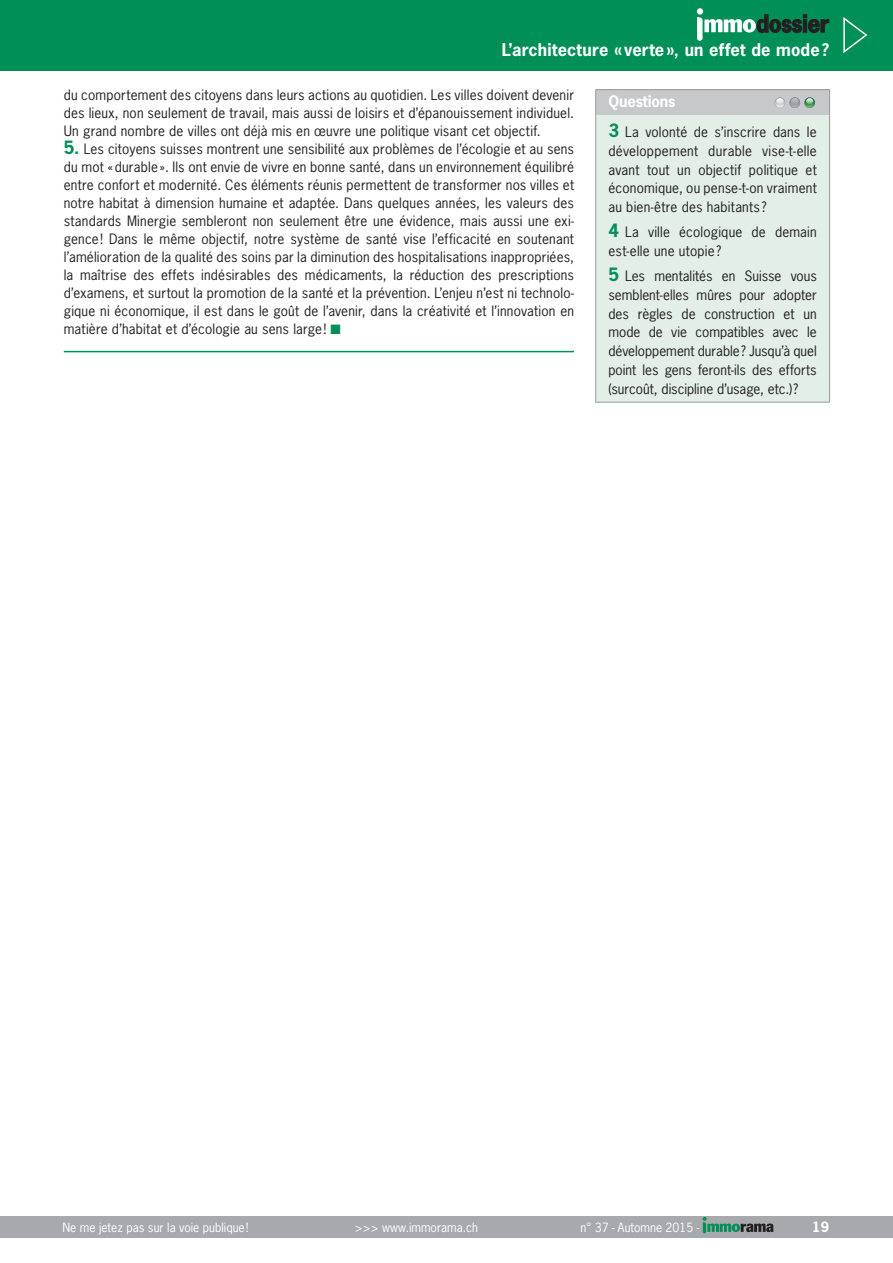
<style>
.page{position:relative;width:893px;height:1263px;background:#fff}
.page>*{position:absolute;margin:0;border:0;box-sizing:border-box;transform-origin:0 0}
.Redac_Titre_blanc{font:700 22.5px "News Gothic Std";letter-spacing:-.02em;color:#231f20}
.Redac_Titre_blanc-2{font:700 16.5px "News Gothic Std";letter-spacing:.01em;color:#fff}
.Titre_de_bloc{font:700 15px "News Gothic Std";letter-spacing:-.01em;color:#fff}
._02_Texte{font:13.5px/18px "News Gothic Std";letter-spacing:.015em;color:#231f20;text-align:justify}
.t1{font:700 13.5px "News Gothic Std";color:#fff}
.t2{font:12px "News Gothic Std";color:#fff}
.s1{font-weight:700;font-size:17.25px;color:#009057}
.s2{color:#009057}
</style>
<div class="page">
<div style="left:0;top:1216px;width:893px;height:21px;background:#a8a9ad"></div>
<svg style="left:703px;top:1217px;width:71px;height:16px"></svg>
<div style="left:596px;top:90px;width:234px;height:25px;background:#c7c8ca"></div>
<div style="left:596px;top:115px;width:234px;height:287px;background:#e3eee7"></div>
<hr style="left:595px;top:89px;width:235px;height:1px;background:#97999c">
<svg style="left:595px;top:90px;width:1px;height:25px"></svg>
<svg style="left:829px;top:90px;width:1px;height:25px"></svg>
<hr style="left:595px;top:115px;width:1px;height:287px;background:#97999c">
<hr style="left:829px;top:115px;width:1px;height:287px;background:#97999c">
<hr style="left:595px;top:402px;width:235px;height:1px;background:#97999c">
<svg style="left:775px;top:97px;width:40px;height:11px"></svg>
<hr style="left:64px;top:351px;width:510px;height:1px;background:#009057">
<div style="left:0;top:0;width:893px;height:70px;background:#009057"></div>
<div style="left:697px;top:8px;width:6px;height:7px;background:#fff;border-radius:50%"></div>
<svg style="left:697px;top:14px;width:132px;height:27px"></svg>
<svg style="left:843px;top:17px;width:25px;height:36px"></svg>
<p class="Redac_Titre_blanc" style="left:756px;top:9px;width:74px">dossier</p>
<p class="Redac_Titre_blanc-2" style="left:502px;top:38px;width:329px">L’architecture « verte», un effet de mode?</p>
<p class="_02_Texte" style="left:64px;top:86px;width:512px">du comportement des citoyens dans leurs actions au quotidien. Les villes doivent devenir des lieux, non seulement de travail, mais aussi de loisirs et d’épanouissement individuel.<br>Un grand nombre de villes ont déjà mis en œuvre une politique visant cet objectif.</p>
<p class="_02_Texte" style="left:64px;top:140px;width:512px"><span class="s1">5.</span> Les citoyens suisses montrent une sensibilité aux problèmes de l’écologie et au sens du mot «durable». Ils ont envie de vivre en bonne santé, dans un environnement équilibré entre confort et modernité. Ces éléments réunis permettent de transformer nos villes et notre habitat à dimension humaine et adaptée. Dans quelques années, les valeurs des standards Minergie sembleront non seulement être une évidence, mais aussi une exi&shy;gence! Dans le même objectif, notre système de santé vise l’efficacité en soutenant l’amélioration de la qualité des soins par la diminution des hospitalisations inappropriées, la maîtrise des effets indésirables des médicaments, la réduction des prescriptions d’examens, et surtout la promotion de la santé et la prévention. L’enjeu n’est ni technolo&shy;gique ni économique, il est dans le goût de l’avenir, dans la créativité et l’innovation en matière d’habitat et d’écologie au sens large! <span class="s2">■</span></p>
<p class="Titre_de_bloc" style="left:608px;top:92px;width:69px">Questions</p>
<p class="_02_Texte" style="left:608px;top:123px;width:210px;line-height:18.8px"><span class="s1">3</span> La volonté de s’inscrire dans le développement durable vise-t-elle avant tout un objectif politique et économique, ou pense-t-on vraiment au bien-être des habitants?</p>
<p class="_02_Texte" style="left:608px;top:223px;width:210px;line-height:18.8px"><span class="s1">4</span> La ville écologique de demain est-elle une utopie?</p>
<p class="_02_Texte" style="left:608px;top:267px;width:210px;line-height:18.8px"><span class="s1">5</span> Les mentalités en Suisse vous semblent-elles mûres pour adopter des règles de construction et un mode de vie compatibles avec le développement durable? Jusqu’à quel point les gens feront-ils des efforts (surcoût, discipline d’usage, etc.)?</p>
<p class="t2" style="left:63px;top:1219px;width:187px">Ne me jetez pas sur la voie publique!</p>
<p class="t2" style="left:355px;top:1219px;width:125px">&gt;&gt;&gt; www.immorama.ch</p>
<p class="t2" style="left:581px;top:1219px;width:120px">n° 37 - Automne 2015 -</p>
<p class="t1" style="left:812px;top:1218px;width:18px">19</p>
</div>
